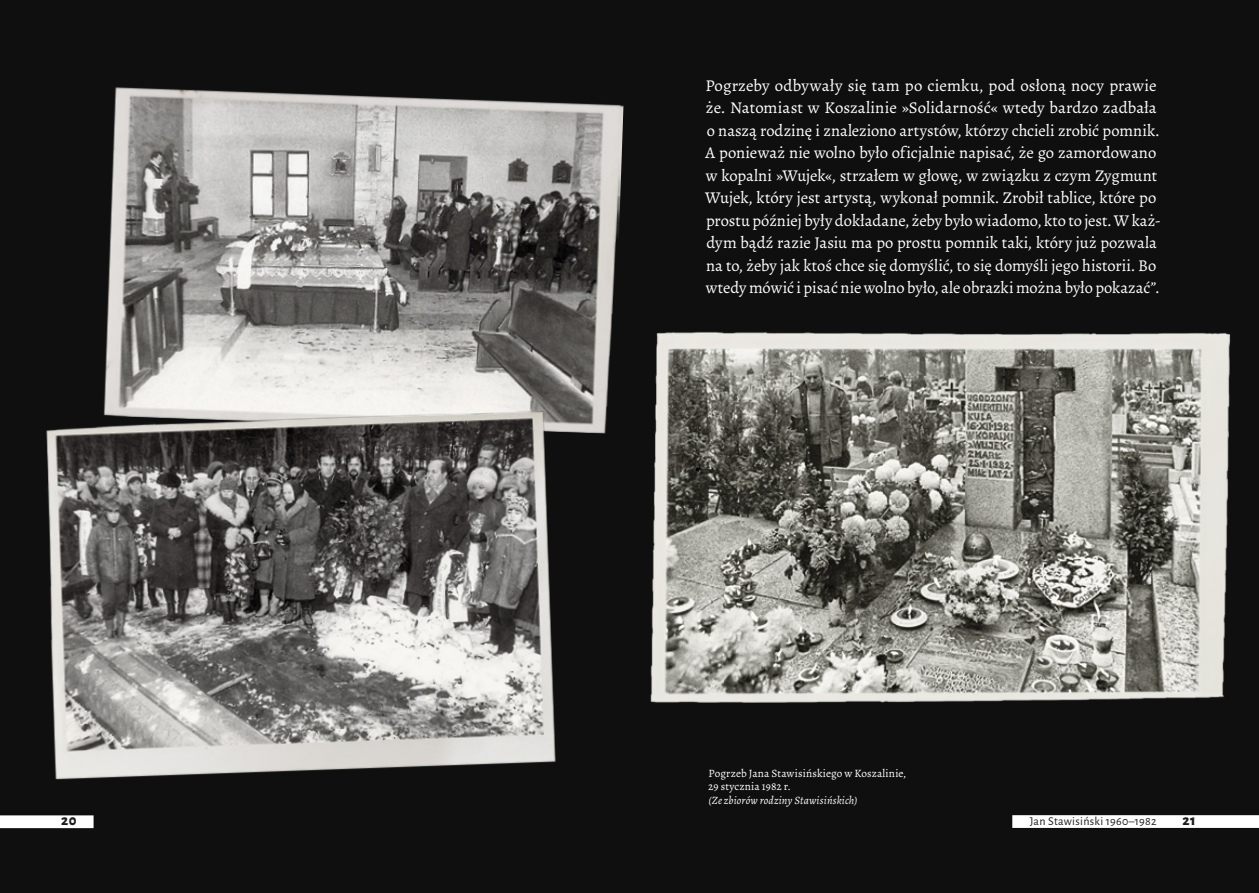
<style>
.page{position:relative;width:1259px;height:893px;background:#0e0f0e}
.page>*{position:absolute;margin:0;border:0;box-sizing:border-box;transform-origin:0 0}
.Akapit_-15{font:16.5px/22.5px "Alegreya";color:#fff}
.t1{font:800 15px "Alegreya Sans";color:#1d1d1b}
.t2{font:12px "Alegreya Sans";letter-spacing:.025em;color:#1d1d1b}
.Podpisy{font:11.25px/13.5px "Alegreya";letter-spacing:.01em;color:#fff}
.s1{font-style:italic}
</style>
<div class="page">
<img style="left:650px;top:331px;width:580px;height:372px">
<img style="left:104px;top:87px;width:520px;height:347px">
<img style="left:46px;top:403px;width:526px;height:377px">
<div style="left:0;top:815px;width:94px;height:13px;background:#fff"></div>
<div style="left:1012px;top:815px;width:247px;height:13px;background:#fff"></div>
<p class="Akapit_-15" style="left:705px;top:74px;width:457px">Pogrzeby odbywały się tam po ciemku, pod osłoną nocy prawie że. Natomiast w Koszalinie »Solidarność« wtedy bardzo zadbała o naszą rodzinę i znaleziono artystów, którzy chcieli zrobić pomnik.<br>A ponieważ nie wolno było oficjalnie napisać, że go zamordowano w kopalni »Wujek«, strzałem w głowę, w związku z czym Zygmunt Wujek, który jest artystą, wykonał pomnik. Zrobił tablice, które po prostu później były dokładane, żeby było wiadomo, kto to jest. W każ&shy;dym bądź razie Jasiu ma po prostu pomnik taki, który już pozwala na to, żeby jak ktoś chce się domyślić, to się domyśli jego historii. Bo wtedy mówić i pisać nie wolno było, ale obrazki można było pokazać”.</p>
<p class="Podpisy" style="left:708px;top:766px;width:200px">Pogrzeb Jana Stawisińskiego w Koszalinie,<br>29 stycznia 1982 r.<br><span class="s1">(Ze zbiorów rodziny Stawisińskich)</span></p>
<p class="t1" style="left:61px;top:809px;width:17px">20</p>
<p class="t2" style="left:1029px;top:813px;width:128px">Jan Stawisiński 1960–1982</p>
<p class="t1" style="left:1182px;top:809px;width:15px">21</p>
</div>
